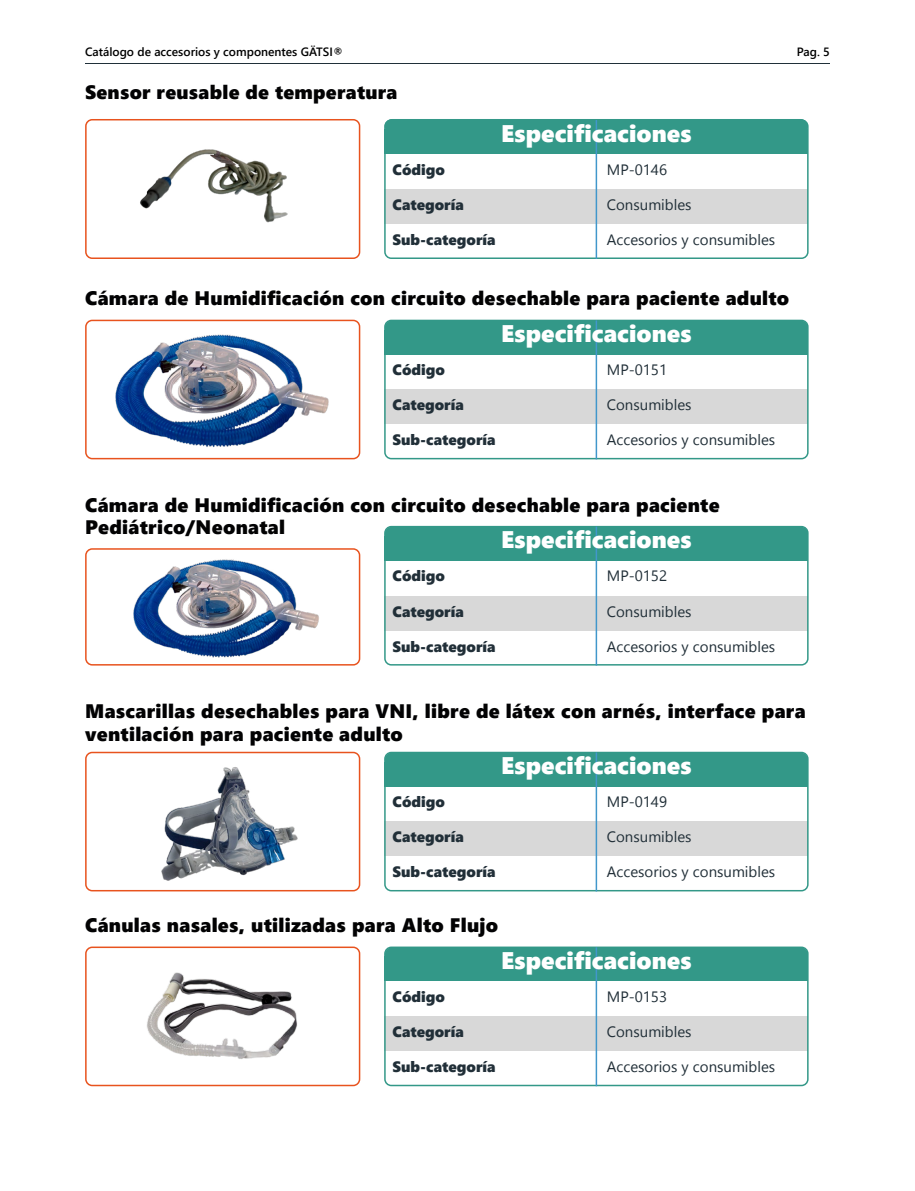
<style>
.page{position:relative;width:915px;height:1191px;background:#fff}
.page>*{position:absolute;margin:0;border:0;box-sizing:border-box;transform-origin:0 0}
.t1{font:24px "Segoe UI Black";color:#fff}
.t2{font:19.5px/22.5px "Segoe UI Black";letter-spacing:.015em;color:#020203}
.t3{font:19.35px "Segoe UI Black";letter-spacing:.015em;color:#020203}
.t4{font:15px "Segoe UI";color:#212f38}
.t5{font:15px "Segoe UI Black";color:#212f38}
.t6{font:600 12px "Segoe UI";color:#000}
</style>
<div class="page">
<hr style="left:85px;top:63px;width:744px;height:1px;background:#203039">
<div style="left:384px;top:762px;width:424px;height:24px;background:#339888"></div>
<div style="left:384px;top:752px;width:423px;height:15px;background:#339888;border-radius:7px"></div>
<div style="left:387px;top:821px;width:418px;height:35px;background:#d8d8d8"></div>
<div style="left:384px;top:751px;width:424px;height:140px;border:2px solid #339888;border-radius:6px"></div>
<hr style="left:595px;top:752px;width:2px;height:139px;background:#4197cb">
<div style="left:85px;top:751px;width:275px;height:140px;border:2px solid #e8531e;border-radius:6px"></div>
<div style="left:384px;top:330px;width:424px;height:24px;background:#339888"></div>
<div style="left:384px;top:320px;width:423px;height:15px;background:#339888;border-radius:7px"></div>
<div style="left:387px;top:389px;width:418px;height:35px;background:#d8d8d8"></div>
<div style="left:384px;top:320px;width:424px;height:139px;border:2px solid #339888;border-radius:6px"></div>
<hr style="left:595px;top:320px;width:2px;height:139px;background:#4197cb">
<div style="left:85px;top:320px;width:275px;height:139px;border:2px solid #e8531e;border-radius:6px"></div>
<div style="left:384px;top:536px;width:424px;height:24px;background:#339888"></div>
<div style="left:384px;top:526px;width:423px;height:15px;background:#339888;border-radius:7px"></div>
<div style="left:387px;top:596px;width:418px;height:34px;background:#d8d8d8"></div>
<div style="left:384px;top:526px;width:424px;height:139px;border:2px solid #339888;border-radius:6px"></div>
<hr style="left:595px;top:526px;width:2px;height:139px;background:#4197cb">
<div style="left:85px;top:548px;width:275px;height:117px;border:2px solid #e8531e;border-radius:6px"></div>
<div style="left:384px;top:130px;width:424px;height:24px;background:#339888"></div>
<div style="left:384px;top:119px;width:423px;height:15px;background:#339888;border-radius:7px"></div>
<div style="left:387px;top:189px;width:418px;height:35px;background:#d8d8d8"></div>
<div style="left:384px;top:119px;width:424px;height:140px;border:2px solid #339888;border-radius:6px"></div>
<hr style="left:595px;top:120px;width:2px;height:139px;background:#4197cb">
<div style="left:85px;top:119px;width:275px;height:140px;border:2px solid #e8531e;border-radius:6px"></div>
<div style="left:384px;top:957px;width:424px;height:24px;background:#339888"></div>
<div style="left:384px;top:947px;width:423px;height:15px;background:#339888;border-radius:7px"></div>
<div style="left:387px;top:1016px;width:418px;height:35px;background:#d8d8d8"></div>
<div style="left:384px;top:946px;width:424px;height:140px;border:2px solid #339888;border-radius:6px"></div>
<hr style="left:595px;top:947px;width:2px;height:139px;background:#4197cb">
<div style="left:85px;top:946px;width:275px;height:140px;border:2px solid #e8531e;border-radius:6px"></div>
<img style="left:147px;top:972px;width:151px;height:87px">
<img style="left:140px;top:149px;width:148px;height:74px">
<img style="left:116px;top:334px;width:213px;height:113px">
<img style="left:133px;top:559px;width:186px;height:99px">
<img style="left:161px;top:767px;width:137px;height:114px">
<p class="t6" style="left:85px;top:42px;width:260px">Catálogo de accesorios y componentes GÄTSI®</p>
<p class="t6" style="left:796px;top:42px;width:35px">Pag. 5</p>
<p class="t3" style="left:85px;top:78px;width:313px">Sensor reusable de temperatura</p>
<p class="t1" style="left:501px;top:116px;width:192px">Especificaciones</p>
<p class="t5" style="left:392px;top:159px;width:54px">Código</p>
<p class="t5" style="left:392px;top:194px;width:73px">Categoría</p>
<p class="t5" style="left:392px;top:229px;width:104px">Sub-categoría</p>
<p class="t4" style="left:606px;top:157px;width:62px">MP-0146</p>
<p class="t4" style="left:606px;top:193px;width:86px">Consumibles</p>
<p class="t4" style="left:606px;top:227px;width:170px">Accesorios y consumibles</p>
<p class="t2" style="left:85px;top:286px;width:705px">Cámara de Humidificación con circuito desechable para paciente adulto</p>
<p class="t1" style="left:501px;top:316px;width:192px">Especificaciones</p>
<p class="t5" style="left:392px;top:359px;width:54px">Código</p>
<p class="t5" style="left:392px;top:394px;width:73px">Categoría</p>
<p class="t5" style="left:392px;top:429px;width:104px">Sub-categoría</p>
<p class="t4" style="left:606px;top:358px;width:62px">MP-0151</p>
<p class="t4" style="left:606px;top:393px;width:86px">Consumibles</p>
<p class="t4" style="left:606px;top:428px;width:170px">Accesorios y consumibles</p>
<p class="t2" style="left:85px;top:492px;width:635px">Cámara de Humidificación con circuito desechable para paciente<br>Pediátrico/Neonatal</p>
<p class="t1" style="left:501px;top:522px;width:192px">Especificaciones</p>
<p class="t5" style="left:392px;top:565px;width:54px">Código</p>
<p class="t5" style="left:392px;top:600px;width:73px">Categoría</p>
<p class="t5" style="left:392px;top:635px;width:104px">Sub-categoría</p>
<p class="t4" style="left:606px;top:564px;width:62px">MP-0152</p>
<p class="t4" style="left:606px;top:599px;width:86px">Consumibles</p>
<p class="t4" style="left:606px;top:634px;width:170px">Accesorios y consumibles</p>
<p class="t2" style="left:85px;top:699px;width:721px">Mascarillas desechables para VNI, libre de látex con arnés, interface para ventilación para paciente adulto</p>
<p class="t1" style="left:501px;top:748px;width:192px">Especificaciones</p>
<p class="t5" style="left:392px;top:791px;width:54px">Código</p>
<p class="t5" style="left:392px;top:826px;width:73px">Categoría</p>
<p class="t5" style="left:392px;top:861px;width:104px">Sub-categoría</p>
<p class="t2" style="left:85px;top:913px;width:414px">Cánulas nasales, utilizadas para Alto Flujo</p>
<p class="t4" style="left:606px;top:790px;width:62px">MP-0149</p>
<p class="t4" style="left:606px;top:825px;width:86px">Consumibles</p>
<p class="t4" style="left:606px;top:860px;width:170px">Accesorios y consumibles</p>
<p class="t1" style="left:501px;top:943px;width:192px">Especificaciones</p>
<p class="t5" style="left:392px;top:986px;width:54px">Código</p>
<p class="t5" style="left:392px;top:1021px;width:73px">Categoría</p>
<p class="t5" style="left:392px;top:1056px;width:104px">Sub-categoría</p>
<p class="t4" style="left:606px;top:984px;width:62px">MP-0153</p>
<p class="t4" style="left:606px;top:1019px;width:86px">Consumibles</p>
<p class="t4" style="left:606px;top:1054px;width:170px">Accesorios y consumibles</p>
</div>
